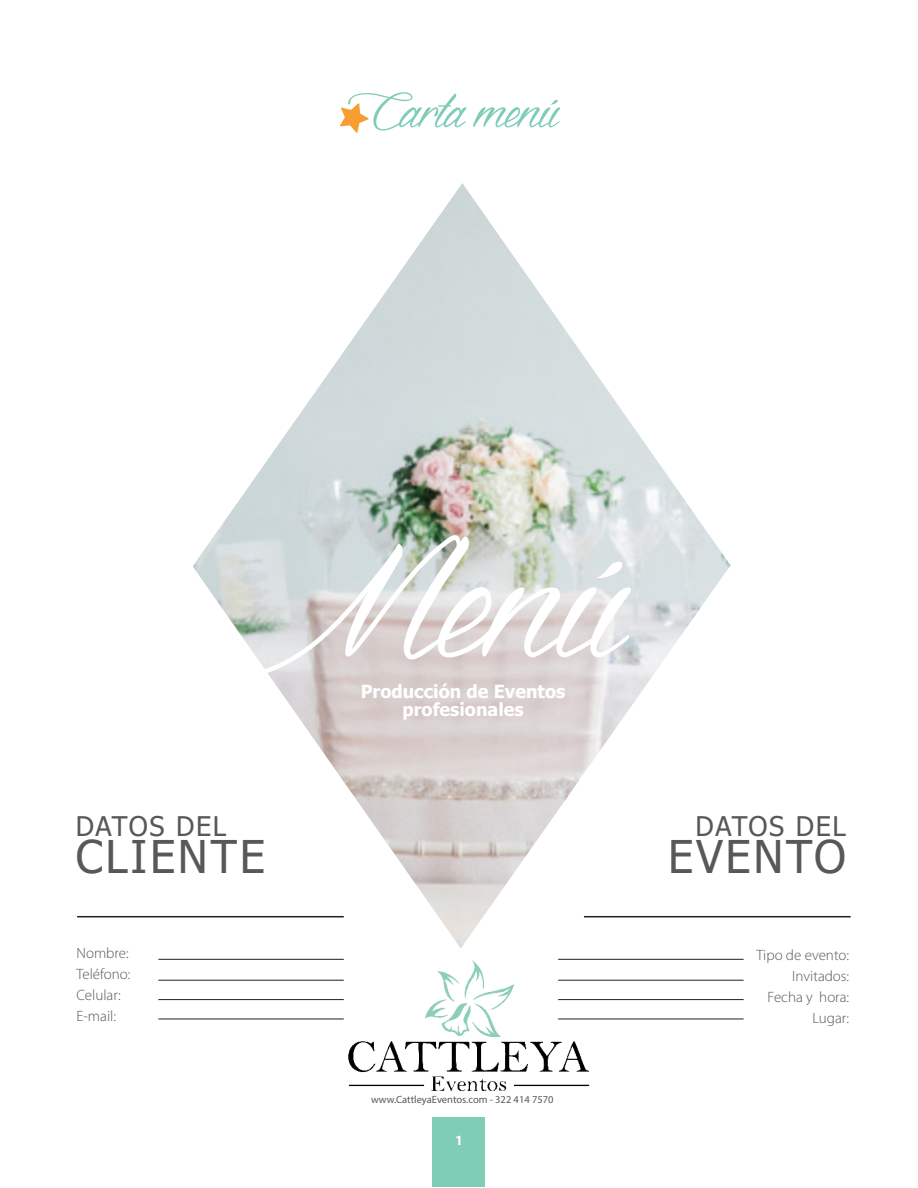
<style>
.page{position:relative;width:918px;height:1188px;background:#fff}
.page>*{position:absolute;margin:0;border:0;box-sizing:border-box;transform-origin:0 0}
.texto{font:375px "Dragonis Coming";color:#fff}
.texto-2{font:108px "Dragonis Coming";color:#7fccb7}
.texto-3{font:45px "Tahoma";letter-spacing:.06em;color:#57585a}
.texto-4{font:27px "Tahoma";letter-spacing:.06em;color:#57585a}
.texto-5{font:700 18px "Tahoma";color:#fff}
.texto-6{font:300 15px "Myriad Pro";color:#57585a}
.t1{font:700 14.1px "Myriad Pro";color:#fff}
.t2{font:10.5px "Myriad Pro";color:#57585a}
</style>
<div class="page">
<img style="left:307px;top:958px;width:331px;height:229px">
<hr style="left:158px;top:959px;width:186px;height:1px;background:#231f20">
<hr style="left:158px;top:980px;width:186px;height:1px;background:#231f20">
<hr style="left:158px;top:999px;width:186px;height:1px;background:#231f20">
<hr style="left:158px;top:1019px;width:186px;height:1px;background:#231f20">
<hr style="left:558px;top:959px;width:186px;height:1px;background:#231f20">
<hr style="left:558px;top:980px;width:186px;height:1px;background:#231f20">
<hr style="left:558px;top:999px;width:186px;height:1px;background:#231f20">
<hr style="left:558px;top:1019px;width:186px;height:1px;background:#231f20">
<img style="left:193px;top:183px;width:538px;height:765px">
<hr style="left:77px;top:916px;width:267px;height:1px;background:#231f20">
<hr style="left:584px;top:916px;width:267px;height:1px;background:#231f20">
<svg style="left:340px;top:103px;width:29px;height:30px"></svg>
<p class="texto-2" style="left:353px;top:27px;width:208px">Carta menú</p>
<p class="texto" style="left:288px;top:308px;width:340px">Menú</p>
<p class="texto-4" style="left:76px;top:808px;width:152px">DATOS DEL</p>
<p class="texto-3" style="left:76px;top:826px;width:191px">CLIENTE</p>
<p class="texto-6" style="left:76px;top:944px;width:54px">Nombre:</p>
<p class="texto-6" style="left:76px;top:965px;width:56px">Teléfono:</p>
<p class="texto-6" style="left:76px;top:986px;width:46px">Celular:</p>
<p class="texto-6" style="left:76px;top:1007px;width:41px">E-mail:</p>
<p class="texto-5" style="left:361px;top:678px;width:206px">Producción de Eventos</p>
<p class="texto-5" style="left:402px;top:696px;width:123px">profesionales</p>
<p class="t2" style="left:371px;top:1093px;width:184px">www.CattleyaEventos.com - 322 414 7570</p>
<p class="t1" style="left:455px;top:1131px;width:9px">1</p>
<p class="texto-4" style="left:695px;top:808px;width:152px">DATOS DEL</p>
<p class="texto-3" style="left:668px;top:826px;width:179px">EVENTO</p>
<p class="texto-6" style="left:756px;top:946px;width:94px">Tipo de evento:</p>
<p class="texto-6" style="left:792px;top:967px;width:58px">Invitados:</p>
<p class="texto-6" style="left:768px;top:988px;width:83px">Fecha y hora:</p>
<p class="texto-6" style="left:812px;top:1009px;width:38px">Lugar:</p>
</div>
